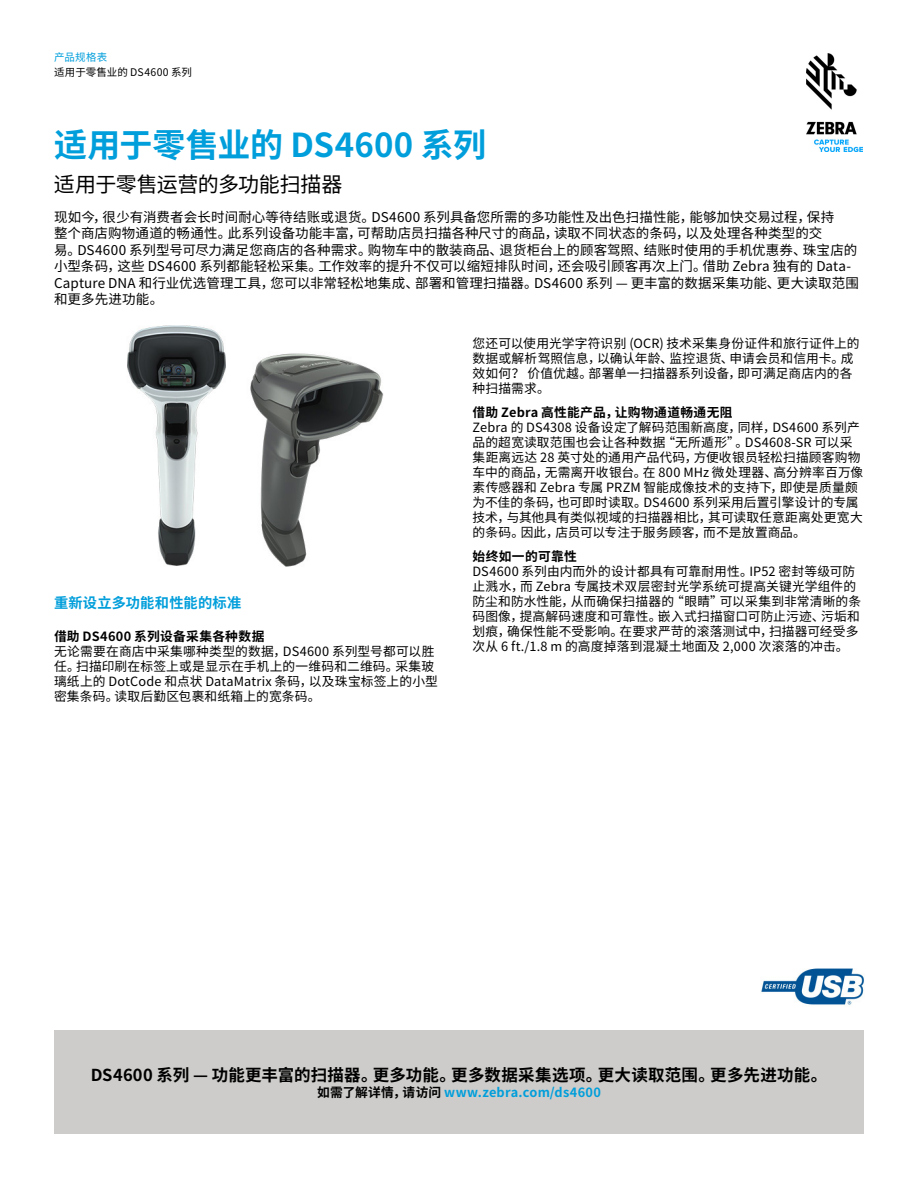
<style>
.page{position:relative;width:918px;height:1188px;background:#fff}
.page>*{position:absolute;margin:0;border:0;box-sizing:border-box;transform-origin:0 0}
.t1{font:700 33px "Noto Sans CJ Ksc";letter-spacing:.005em;color:#009edb}
.t2{font:21px "Noto Sans CJ Ksc";letter-spacing:-.02em;color:#000}
.t3{font:700 16.5px "Noto Sans CJ Ksc";letter-spacing:.015em;color:#000}
.t4{font:700 14.25px "Noto Sans CJ Ksc";letter-spacing:.015em;color:#009edb}
.t5{font:13.5px/16.5px "Noto Sans CJ Ksc";letter-spacing:.005em;color:#000}
.t6{font:12.75px/15px "Noto Sans CJ Ksc";letter-spacing:.01em;color:#000}
.t7{font:700 12.75px "Noto Sans CJ Ksc";letter-spacing:.025em;color:#000}
.t8{font:700 12.75px "Noto Sans CJ Ksc";letter-spacing:.015em;color:#009edb}
.t9{font:10.5px "Noto Sans CJ Ksc";letter-spacing:.02em;color:#000}
.t10{font:10.5px "Noto Sans CJ Ksc";letter-spacing:.025em;color:#009edb}
.s1{color:#000}
</style>
<div class="page">
<img style="left:806px;top:54px;width:56px;height:97px">
<div style="left:54px;top:1031px;width:810px;height:103px;background:#cdccca"></div>
<img style="left:761px;top:968px;width:103px;height:38px">
<img style="left:127px;top:325px;width:257px;height:242px">
<p class="t10" style="left:54px;top:52px;width:55px">产品规格表</p>
<p class="t9" style="left:54px;top:66px;width:140px">适用于零售业的 DS4600 系列</p>
<h1 class="t1" style="left:54px;top:127px;width:434px">适用于零售业的 DS4600 系列</h1>
<h2 class="t2" style="left:54px;top:172px;width:290px">适用于零售运营的多功能扫描器</h2>
<p class="t5" style="left:54px;top:209px;width:806px">现如今，很少有消费者会长时间耐心等待结账或退货。DS4600 系列具备您所需的多功能性及出色扫描性能，能够加快交易过程，保持<br>整个商店购物通道的畅通性。此系列设备功能丰富，可帮助店员扫描各种尺寸的商品，读取不同状态的条码，以及处理各种类型的交<br>易。DS4600 系列型号可尽力满足您商店的各种需求。购物车中的散装商品、退货柜台上的顾客驾照、结账时使用的手机优惠券、珠宝店的小型条码，这些 DS4600 系列都能轻松采集。工作效率的提升不仅可以缩短排队时间，还会吸引顾客再次上门。借助 Zebra 独有的 Data-Capture DNA 和行业优选管理工具，您可以非常轻松地集成、部署和管理扫描器。DS4600 系列 — 更丰富的数据采集功能、更大读取范围和更多先进功能。</p>
<p class="t4" style="left:54px;top:595px;width:189px">重新设立多功能和性能的标准</p>
<p class="t7" style="left:54px;top:629px;width:212px">借助 DS4600 系列设备采集各种数据</p>
<p class="t6" style="left:54px;top:644px;width:385px">无论需要在商店中采集哪种类型的数据，DS4600 系列型号都可以胜任。扫描印刷在标签上或是显示在手机上的一维码和二维码。采集玻璃纸上的 DotCode 和点状 DataMatrix 条码，以及珠宝标签上的小型密集条码。读取后勤区包裹和纸箱上的宽条码。</p>
<p class="t6" style="left:472px;top:336px;width:389px">您还可以使用光学字符识别 (OCR) 技术采集身份证件和旅行证件上的数据或解析驾照信息，以确认年龄、监控退货、申请会员和信用卡。成效如何？ 价值优越。部署单一扫描器系列设备，即可满足商店内的各种扫描需求。</p>
<p class="t7" style="left:472px;top:405px;width:262px">借助 Zebra 高性能产品，让购物通道畅通无阻</p>
<p class="t6" style="left:472px;top:420px;width:392px">Zebra 的 DS4308 设备设定了解码范围新高度，同样，DS4600 系列产品的超宽读取范围也会让各种数据“无所遁形”。DS4608-SR 可以采集距离远达 28 英寸处的通用产品代码，方便收银员轻松扫描顾客购物车中的商品，无需离开收银台。在 800 MHz 微处理器、高分辨率百万像素传感器和 Zebra 专属 PRZM 智能成像技术的支持下，即使是质量颇为不佳的条码，也可即时读取。DS4600 系列采用后置引擎设计的专属技术，与其他具有类似视域的扫描器相比，其可读取任意距离处更宽大的条码。因此，店员可以专注于服务顾客，而不是放置商品。</p>
<p class="t7" style="left:472px;top:549px;width:106px">始终如一的可靠性</p>
<p class="t6" style="left:472px;top:564px;width:390px">DS4600 系列由内而外的设计都具有可靠耐用性。IP52 密封等级可防止溅水，而 Zebra 专属技术双层密封光学系统可提高关键光学组件的防尘和防水性能，从而确保扫描器的“眼睛”可以采集到非常清晰的条码图像，提高解码速度和可靠性。嵌入式扫描窗口可防止污迹、污垢和划痕，确保性能不受影响。在要求严苛的滚落测试中，扫描器可经受多次从 6 ft./1.8 m 的高度掉落到混凝土地面及 2,000 次滚落的冲击。</p>
<p class="t3" style="left:91px;top:1066px;width:738px">DS4600 系列 — 功能更丰富的扫描器。更多功能。更多数据采集选项。更大读取范围。更多先进功能。</p>
<p class="t8" style="left:317px;top:1085px;width:285px"><span class="s1">如需了解详情，请访问</span> www.zebra.com/ds4600</p>
</div>
